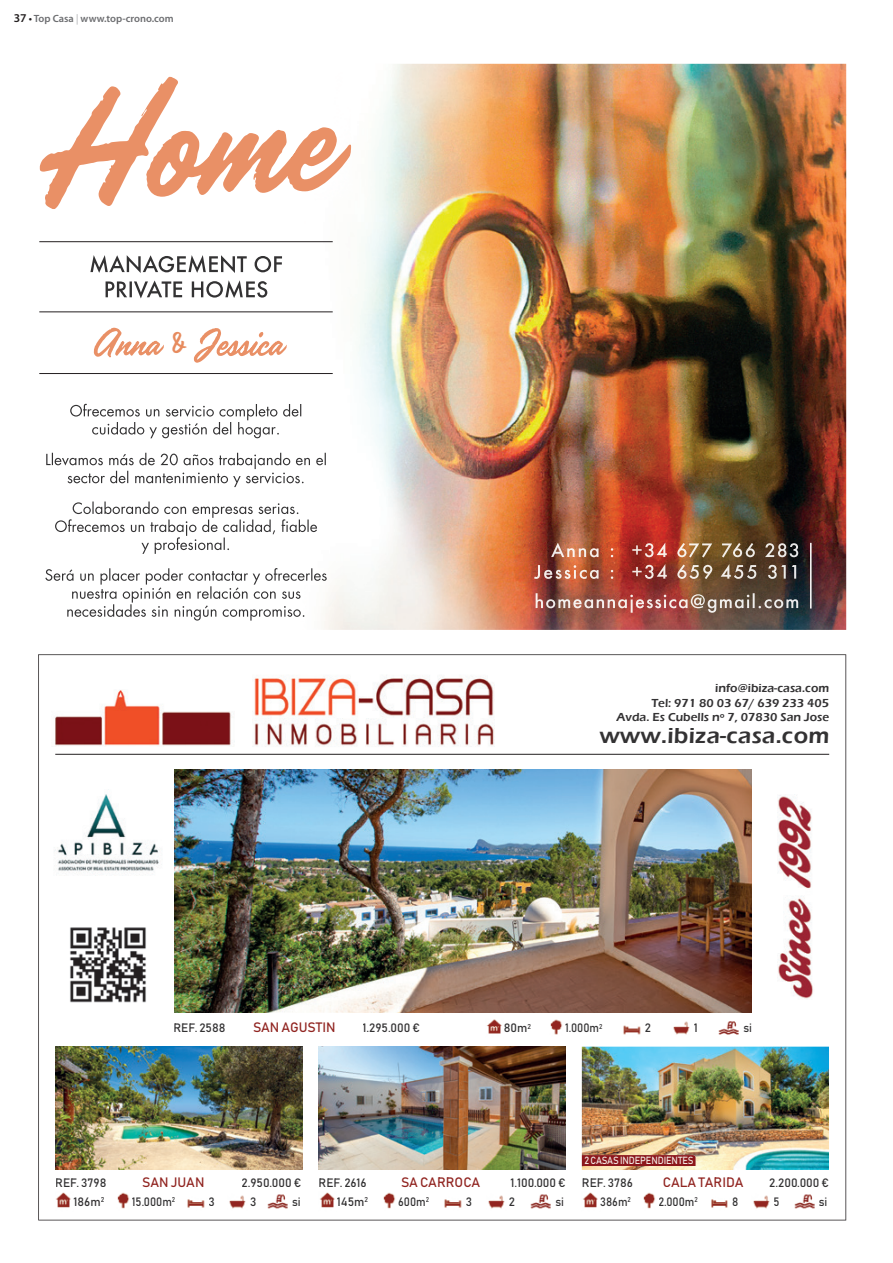
<style>
.page{position:relative;width:893px;height:1263px;background:#fff}
.page>*{position:absolute;margin:0;border:0;box-sizing:border-box;transform-origin:0 0}
.t1{font:600 22.5px "Eras ITC";letter-spacing:.01em;color:#333233;scale:1.04 1}
.t2{font:13.5px "Bahnschrift";color:#912521}
.t3{font:12px "Bahnschrift";color:#333233}
.t4{font:600 12px/14.4px "Eras ITC";color:#333233;text-align:right}
.t5{font:12px "Bahnschrift";color:#333233;scale:.93 1}
.t6{font:600 10.5px "Myriad Pro";color:#6c6d70}
.t7{font:10.2px "Bahnschrift";letter-spacing:-.01em;color:#f4ebe6;scale:.9 1}
.s1{font-size:12px;color:#231f20}
.s2{color:#231f20}
.s3{font-family:"Frutiger LT Std";font-weight:300;font-stretch:condensed;color:#939598}
</style>
<div class="page">
<img style="left:383px;top:64px;width:463px;height:50px">
<img style="left:39px;top:242px;width:52px;height:268px">
<img style="left:308px;top:114px;width:538px;height:516px">
<img style="left:91px;top:242px;width:217px;height:375px">
<img style="left:39px;top:76px;width:314px;height:134px">
<img style="left:90px;top:255px;width:192px;height:18px">
<img style="left:106px;top:280px;width:161px;height:18px">
<img style="left:70px;top:404px;width:232px;height:16px">
<img style="left:92px;top:422px;width:188px;height:16px">
<img style="left:46px;top:453px;width:281px;height:16px">
<img style="left:68px;top:471px;width:236px;height:16px">
<img style="left:73px;top:501px;width:227px;height:17px">
<img style="left:55px;top:519px;width:263px;height:17px">
<img style="left:141px;top:537px;width:88px;height:17px">
<img style="left:45px;top:568px;width:282px;height:17px">
<img style="left:72px;top:586px;width:229px;height:17px">
<img style="left:67px;top:604px;width:237px;height:17px">
<hr style="left:39px;top:241px;width:294px;height:1px;background:#231f20">
<hr style="left:39px;top:311px;width:294px;height:1px;background:#231f20">
<hr style="left:39px;top:373px;width:294px;height:1px;background:#231f20">
<img style="left:94px;top:328px;width:193px;height:35px">
<img style="left:529px;top:542px;width:271px;height:15px">
<img style="left:529px;top:564px;width:267px;height:15px">
<hr style="left:810px;top:543px;width:1px;height:65px;background:#fff">
<img style="left:536px;top:593px;width:262px;height:20px">
<svg style="left:38px;top:654px;width:808px;height:566px"></svg>
<img style="left:66px;top:922px;width:84px;height:84px">
<img style="left:777px;top:795px;width:38px;height:204px">
<img style="left:51px;top:684px;width:183px;height:70px">
<img style="left:252px;top:661px;width:250px;height:96px">
<img style="left:47px;top:790px;width:120px;height:94px">
<img style="left:319px;top:1190px;width:18px;height:22px">
<img style="left:382px;top:1190px;width:16px;height:21px">
<img style="left:440px;top:1193px;width:26px;height:22px">
<img style="left:487px;top:1192px;width:19px;height:20px">
<img style="left:530px;top:1190px;width:25px;height:24px">
<img style="left:319px;top:1047px;width:247px;height:123px">
<img style="left:485px;top:1017px;width:19px;height:21px">
<img style="left:549px;top:1017px;width:16px;height:20px">
<img style="left:619px;top:1019px;width:26px;height:23px">
<img style="left:671px;top:1019px;width:20px;height:19px">
<img style="left:718px;top:1016px;width:25px;height:24px">
<img style="left:174px;top:769px;width:578px;height:244px">
<img style="left:55px;top:1190px;width:19px;height:22px">
<img style="left:116px;top:1190px;width:16px;height:21px">
<img style="left:183px;top:1193px;width:26px;height:22px">
<img style="left:228px;top:1192px;width:19px;height:20px">
<img style="left:267px;top:1190px;width:25px;height:24px">
<img style="left:55px;top:1047px;width:247px;height:123px">
<hr style="left:55px;top:754px;width:774px;height:1px;background:#231f20">
<img style="left:582px;top:1190px;width:18px;height:22px">
<img style="left:642px;top:1190px;width:16px;height:21px">
<img style="left:706px;top:1193px;width:26px;height:22px">
<img style="left:751px;top:1192px;width:20px;height:20px">
<img style="left:793px;top:1190px;width:26px;height:24px">
<img style="left:582px;top:1047px;width:247px;height:123px">
<svg style="left:582px;top:1155px;width:114px;height:11px"></svg>
<div style="left:585px;top:1157px;width:108px;height:7px;background:#8c171b"></div>
<svg style="left:165px;top:330px;width:24px;height:25px"></svg>
<p class="t6" style="left:14px;top:13px;width:161px"><span class="s1">37</span> <span class="s2">•</span> Top Casa <span class="s3">|</span> www.top-crono.com</p>
<p class="t4" style="left:616px;top:681px;width:214px">info@ibiza-casa.com<br>Tel: 971 80 03 67/ 639 233 405<br>Avda. Es Cubells nº 7, 07830 San Jose</p>
<h1 class="t1" style="left:599px;top:723px;width:223px">www.ibiza-casa.com</h1>
<p class="t3" style="left:173px;top:1021px;width:54px">REF. 2588</p>
<p class="t2" style="left:253px;top:1019px;width:84px">SAN AGUSTIN</p>
<p class="t3" style="left:362px;top:1021px;width:59px">1.295.000 €</p>
<p class="t3" style="left:504px;top:1021px;width:29px">80m<sup>2</sup></p>
<p class="t5" style="left:565px;top:1021px;width:42px">1.000m<sup>2</sup></p>
<p class="t3" style="left:645px;top:1021px;width:8px">2</p>
<p class="t3" style="left:694px;top:1021px;width:5px">1</p>
<p class="t5" style="left:743px;top:1021px;width:11px">si</p>
<p class="t3" style="left:55px;top:1175px;width:53px">REF. 3798</p>
<p class="t2" style="left:142px;top:1173px;width:64px">SAN JUAN</p>
<p class="t3" style="left:242px;top:1175px;width:61px">2.950.000 €</p>
<p class="t3" style="left:74px;top:1194px;width:32px">186m<sup>2</sup></p>
<p class="t5" style="left:132px;top:1194px;width:48px">15.000m<sup>2</sup></p>
<p class="t3" style="left:209px;top:1194px;width:8px">3</p>
<p class="t3" style="left:250px;top:1194px;width:8px">3</p>
<p class="t5" style="left:292px;top:1194px;width:11px">si</p>
<p class="t3" style="left:319px;top:1175px;width:50px">REF. 2616</p>
<p class="t2" style="left:401px;top:1173px;width:81px">SA CARROCA</p>
<p class="t3" style="left:510px;top:1175px;width:57px">1.100.000 €</p>
<p class="t3" style="left:337px;top:1194px;width:33px">145m<sup>2</sup></p>
<p class="t5" style="left:398px;top:1194px;width:35px">600m<sup>2</sup></p>
<p class="t3" style="left:466px;top:1194px;width:8px">3</p>
<p class="t3" style="left:509px;top:1194px;width:8px">2</p>
<p class="t5" style="left:555px;top:1194px;width:11px">si</p>
<p class="t7" style="left:584px;top:1154px;width:123px">2 CASAS INDEPENDIENTES</p>
<p class="t3" style="left:582px;top:1175px;width:53px">REF. 3786</p>
<p class="t2" style="left:663px;top:1173px;width:82px">CALA TARIDA</p>
<p class="t3" style="left:769px;top:1175px;width:61px">2.200.000 €</p>
<p class="t5" style="left:600px;top:1194px;width:35px">386m<sup>2</sup></p>
<p class="t5" style="left:658px;top:1194px;width:44px">2.000m<sup>2</sup></p>
<p class="t5" style="left:732px;top:1194px;width:8px">8</p>
<p class="t5" style="left:773px;top:1194px;width:8px">5</p>
<p class="t5" style="left:819px;top:1194px;width:11px">si</p>
</div>
